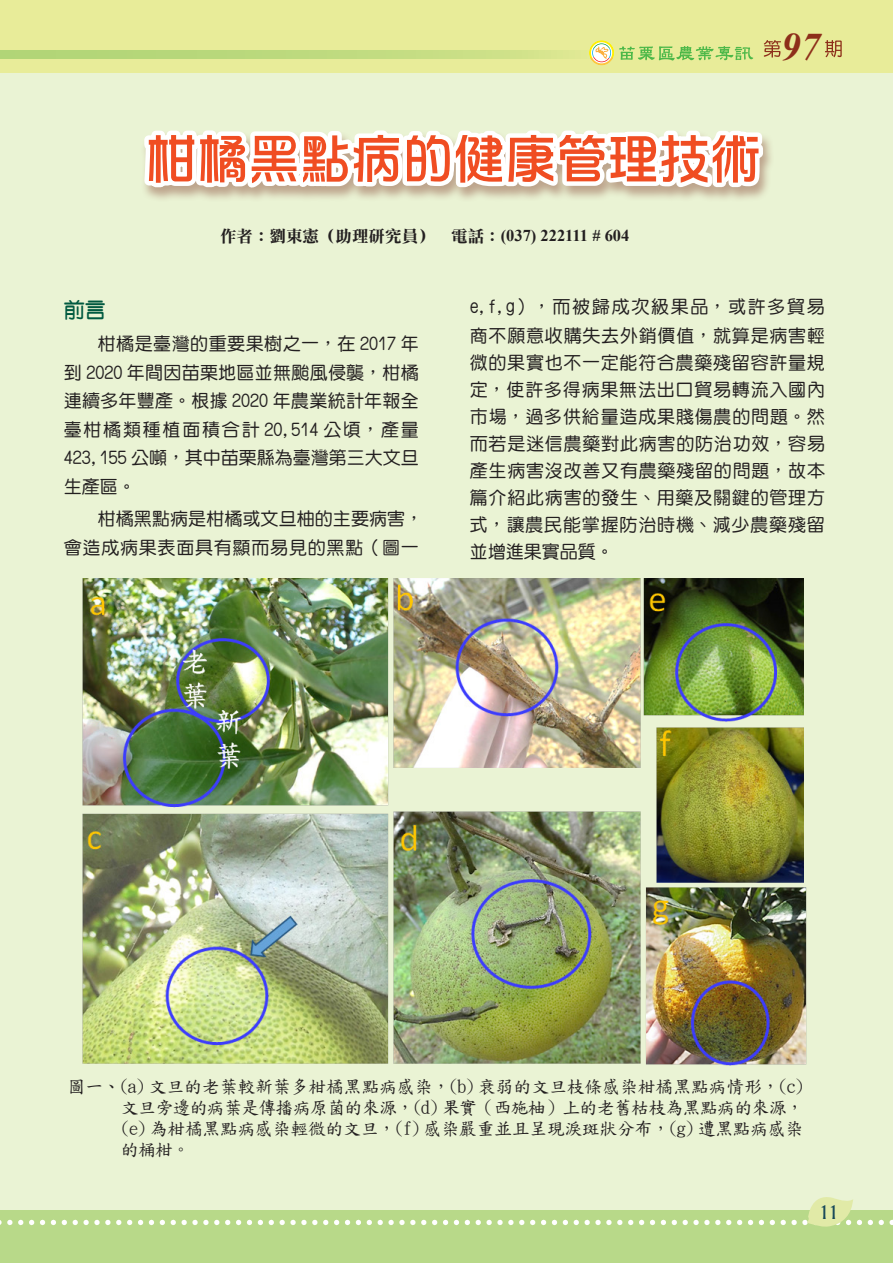
<style>
.page{position:relative;width:893px;height:1263px;background:#fff}
.page>*{position:absolute;margin:0;border:0;box-sizing:border-box;transform-origin:0 0}
.t1{font:54px "DF Hua Zong W5 WIN BF";letter-spacing:-.05em;color:#f04d22}
.t2{font:italic 700 39px "Times New Roman";color:#8d2f1a}
.t3{font:21px "DF Yuan Bd HK BF";color:#005940}
.t4{font:18px/27.2px "DF Yuan Md HK BF";letter-spacing:.045em;color:#231f20;text-align:justify}
.t5{font:18px/21px "DF Kai Shu SB Estd BF";letter-spacing:-.025em;color:#231f20;text-align:justify}
.t6{font:18px/28.5px "DF Yuan Md HK BF";letter-spacing:.025em;color:#231f20;text-align:right}
.t7{font:500 18px "Albertus";color:#174859;scale:.9 1}
.t8{font:16.5px "DF Li Song Bd WIN BF";color:#231f20}
.s1{font-family:"Times New Roman";font-weight:700}
</style>
<div class="page">
<div style="left:0;top:66px;width:893px;height:1146px;background:#eaf3d4"></div>
<img style="left:82px;top:578px;width:725px;height:487px">
<div style="left:0;top:1210px;width:893px;height:53px;background:#b8d989"></div>
<div style="left:0;top:0;width:893px;height:72px;background:#e8ec99"></div>
<div style="left:0;top:50px;width:598px;height:8px;background:#aed475"></div>
<svg style="left:825px;top:40px;width:17px;height:17px"></svg>
<svg style="left:139px;top:40px;width:642px;height:159px"></svg>
<svg style="left:0;top:1197px;width:893px;height:30px"></svg>
<h2 class="t2" style="left:781px;top:19px;width:40px">97</h2>
<p class="t1" style="left:144px;top:132px;width:620px">柑橘黑點病的健康管理技術</p>
<p class="t8" style="left:220px;top:227px;width:411px">作者：劉東憲（助理研究員）　電話：<span class="s1">(037) 222111 # 604</span></p>
<p class="t3" style="left:64px;top:299px;width:43px">前言</p>
<p class="t4" style="left:64px;top:329px;width:357px;line-height:28.5px;text-indent:34px">柑橘是臺灣的重要果樹之一，在 2017 年到 2020 年間因苗栗地區並無颱風侵襲，柑橘連續多年豐產。根據 2020 年農業統計年報全臺柑橘類種植面積合計 20,514 公頃，產量423,155 公噸，其中苗栗縣為臺灣第三大文旦生產區。</p>
<p class="t6" style="left:64px;top:505px;width:361px">柑橘黑點病是柑橘或文旦柚的主要病害，<br>會造成病果表面具有顯而易見的黑點（圖一</p>
<p class="t4" style="left:470px;top:293px;width:357px">e,f,g），而被歸成次級果品，或許多貿易商不願意收購失去外銷價值，就算是病害輕微的果實也不一定能符合農藥殘留容許量規定，使許多得病果無法出口貿易轉流入國內市場，過多供給量造成果賤傷農的問題。然而若是迷信農藥對此病害的防治功效，容易產生病害沒改善又有農藥殘留的問題，故本篇介紹此病害的發生、用藥及關鍵的管理方式，讓農民能掌握防治時機、減少農藥殘留並增進果實品質。</p>
<p class="t5" style="left:121px;top:1076px;width:684px;text-indent:-53px">圖一、(a) 文旦的老葉較新葉多柑橘黑點病感染，(b) 衰弱的文旦枝條感染柑橘黑點病情形，(c)文旦旁邊的病葉是傳播病原菌的來源，(d) 果實（西施柚）上的老舊枯枝為黑點病的來源，(e) 為柑橘黑點病感染輕微的文旦，(f) 感染嚴重並且呈現淚斑狀分布，(g) 遭黑點病感染的桶柑。</p>
<p class="t7" style="left:819px;top:1201px;width:23px">11</p>
</div>
